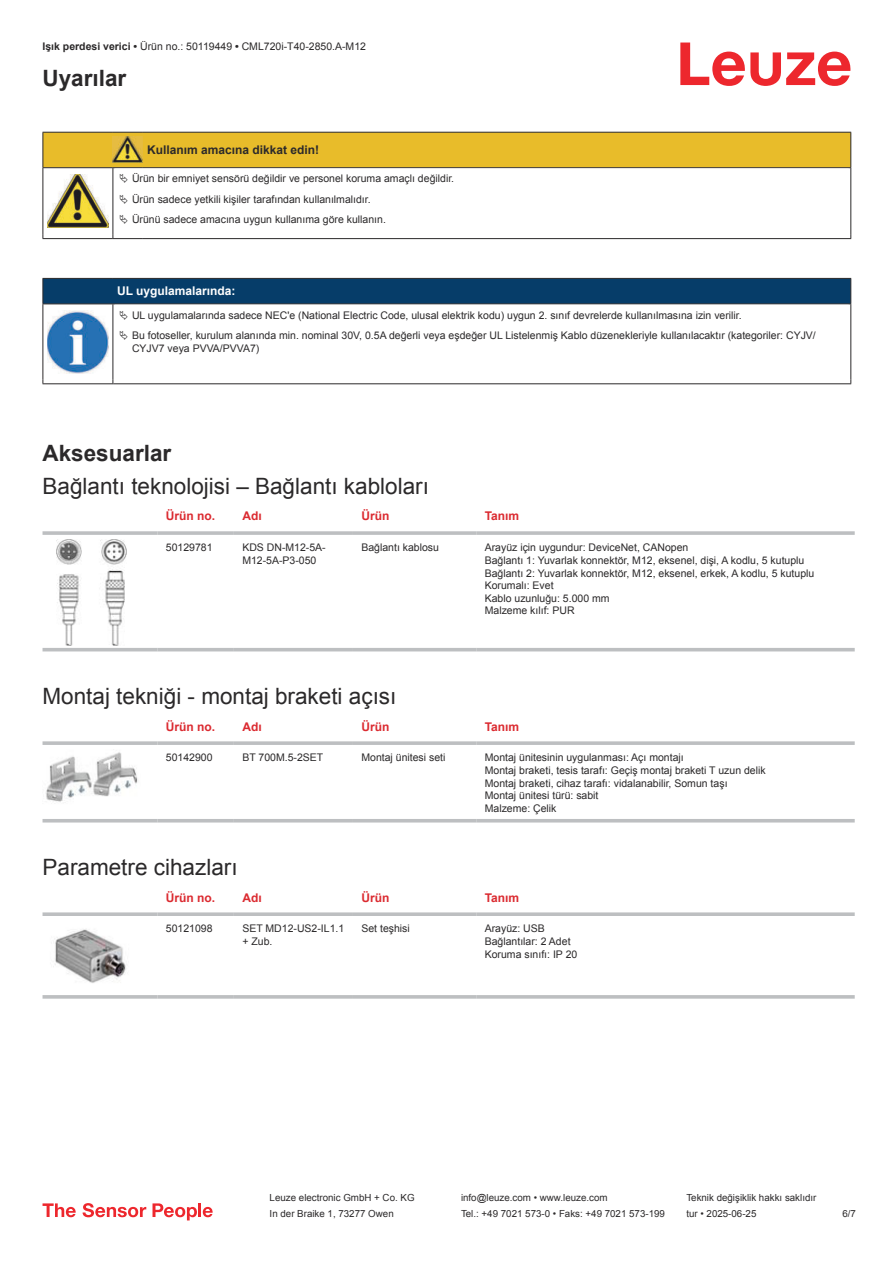
<style>
.page{position:relative;width:893px;height:1263px;background:#fff}
.page>*{position:absolute;margin:0;border:0;box-sizing:border-box;transform-origin:0 0}
.t1{font:22.5px "Arial";color:#2b292a}
.t2{font:700 22.5px "Arial";color:#2b292a}
.t3{font:700 12px "Arial";color:#db2a30}
.t4{font:700 12px "Arial";color:#2b292a}
.t5{font:700 12px "Arial";color:#fff}
.t6{font:10.5px/12.6px "Arial";color:#2b292a}
.t7{font:9.75px "Arial";color:#2b292a}
.s1{font-weight:700}
</style>
<div class="page">
<svg style="left:680px;top:43px;width:170px;height:43px"></svg>
<svg style="left:43px;top:547px;width:812px;height:105px"></svg>
<svg style="left:43px;top:531px;width:114px;height:4px"></svg>
<hr style="left:157px;top:531px;width:77px;height:4px;background:#c5c7c9">
<svg style="left:234px;top:531px;width:119px;height:4px"></svg>
<svg style="left:353px;top:531px;width:123px;height:4px"></svg>
<hr style="left:476px;top:531px;width:379px;height:4px;background:#c5c7c9">
<hr style="left:43px;top:648px;width:114px;height:3px;background:#bdbfc1">
<hr style="left:157px;top:648px;width:77px;height:3px;background:#bdbfc1">
<hr style="left:234px;top:648px;width:119px;height:3px;background:#bdbfc1">
<hr style="left:353px;top:648px;width:123px;height:3px;background:#bdbfc1">
<hr style="left:476px;top:648px;width:379px;height:3px;background:#bdbfc1">
<img style="left:56px;top:539px;width:70px;height:106px">
<svg style="left:43px;top:822px;width:812px;height:1px"></svg>
<svg style="left:43px;top:741px;width:114px;height:4px"></svg>
<svg style="left:157px;top:741px;width:77px;height:4px"></svg>
<svg style="left:234px;top:741px;width:119px;height:4px"></svg>
<svg style="left:353px;top:741px;width:123px;height:4px"></svg>
<svg style="left:476px;top:741px;width:379px;height:4px;background:#c3c5c7"></svg>
<hr style="left:43px;top:819px;width:114px;height:3px;background:#bdbfc1">
<hr style="left:157px;top:819px;width:77px;height:3px;background:#bdbfc1">
<hr style="left:234px;top:819px;width:119px;height:3px;background:#bdbfc1">
<hr style="left:353px;top:819px;width:123px;height:3px;background:#bdbfc1">
<hr style="left:476px;top:819px;width:379px;height:3px;background:#bdbfc1">
<img style="left:46px;top:752px;width:92px;height:50px">
<svg style="left:43px;top:912px;width:114px;height:4px"></svg>
<svg style="left:157px;top:912px;width:77px;height:4px"></svg>
<svg style="left:234px;top:912px;width:119px;height:4px"></svg>
<svg style="left:353px;top:912px;width:123px;height:4px"></svg>
<svg style="left:476px;top:912px;width:379px;height:4px;background:#c4c5c7"></svg>
<svg style="left:43px;top:995px;width:114px;height:4px"></svg>
<svg style="left:157px;top:995px;width:77px;height:4px"></svg>
<svg style="left:234px;top:995px;width:119px;height:4px"></svg>
<svg style="left:353px;top:995px;width:123px;height:4px"></svg>
<svg style="left:476px;top:995px;width:379px;height:4px;background:#c3c5c7"></svg>
<img style="left:53px;top:929px;width:73px;height:54px">
<svg style="left:43px;top:1203px;width:33px;height:14px"></svg>
<svg style="left:83px;top:1203px;width:63px;height:14px"></svg>
<svg style="left:153px;top:1203px;width:44px;height:17px"></svg>
<hr style="left:198px;top:1203px;width:3px;height:14px;background:#ed272d">
<svg style="left:203px;top:1207px;width:10px;height:10px"></svg>
<hr style="left:43px;top:238px;width:70px;height:1px;background:#2b292a">
<hr style="left:113px;top:238px;width:30px;height:1px;background:#2b292a">
<hr style="left:143px;top:238px;width:708px;height:1px;background:#2b292a">
<hr style="left:43px;top:304px;width:1px;height:75px;background:#2b292a">
<hr style="left:113px;top:304px;width:1px;height:75px;background:#2b292a">
<hr style="left:850px;top:304px;width:1px;height:75px;background:#2b292a">
<hr style="left:43px;top:383px;width:70px;height:1px;background:#2b292a">
<hr style="left:113px;top:383px;width:738px;height:1px;background:#2b292a">
<img style="left:47px;top:358px;width:58px;height:15px">
<svg style="left:43px;top:132px;width:808px;height:106px"></svg>
<svg style="left:43px;top:278px;width:808px;height:80px"></svg>
<p class="t6" style="left:43px;top:41px;width:325px"><span class="s1">Işık perdesi verici •</span> Ürün no.: 50119449 <span class="s1">•</span> CML720i-T40-2850.A-M12</p>
<h1 class="t2" style="left:43px;top:63px;width:85px">Uyarılar</h1>
<p class="t4" style="left:147px;top:141px;width:174px">Kullanım amacına dikkat edin!</p>
<p class="t6" style="left:132px;top:169px;width:324px;line-height:20.2px">Ürün bir emniyet sensörü değildir ve personel koruma amaçlı değildir.<br>Ürün sadece yetkili kişiler tarafından kullanılmalıdır.<br>Ürünü sadece amacına uygun kullanıma göre kullanın.</p>
<p class="t5" style="left:117px;top:283px;width:120px">UL uygulamalarında:</p>
<p class="t6" style="left:132px;top:305px;width:685px;line-height:20.2px">UL uygulamalarında sadece NEC'e (National Electric Code, ulusal elektrik kodu) uygun 2. sınıf devrelerde kullanılmasına izin verilir.<br>Bu fotoseller, kurulum alanında min. nominal 30V, 0.5A değerli veya eşdeğer UL Listelenmiş Kablo düzenekleriyle kullanılacaktır (kategoriler: CYJV/</p>
<p class="t6" style="left:132px;top:341px;width:129px">CYJV7 veya PVVA/PVVA7)</p>
<h1 class="t2" style="left:43px;top:444px;width:130px">Aksesuarlar</h1>
<h1 class="t1" style="left:43px;top:471px;width:388px">Bağlantı teknolojisi – Bağlantı kabloları</h1>
<p class="t3" style="left:166px;top:512px;width:51px">Ürün no.</p>
<p class="t3" style="left:242px;top:508px;width:21px">Adı</p>
<p class="t3" style="left:361px;top:512px;width:29px">Ürün</p>
<p class="t3" style="left:485px;top:508px;width:36px">Tanım</p>
<p class="t6" style="left:166px;top:542px;width:48px">50129781</p>
<p class="t6" style="left:242px;top:541px;width:85px">KDS DN-M12-5A-<br>M12-5A-P3-050</p>
<p class="t6" style="left:361px;top:541px;width:79px">Bağlantı kablosu</p>
<p class="t6" style="left:485px;top:541px;width:331px">Arayüz için uygundur: DeviceNet, CANopen<br>Bağlantı 1: Yuvarlak konnektör, M12, eksenel, dişi, A kodlu, 5 kutuplu Bağlantı 2: Yuvarlak konnektör, M12, eksenel, erkek, A kodlu, 5 kutuplu Korumalı: Evet<br>Kablo uzunluğu: 5.000 mm<br>Malzeme kılıf: PUR</p>
<h1 class="t1" style="left:43px;top:681px;width:355px">Montaj tekniği - montaj braketi açısı</h1>
<p class="t3" style="left:166px;top:722px;width:51px">Ürün no.</p>
<p class="t3" style="left:242px;top:718px;width:21px">Adı</p>
<p class="t3" style="left:361px;top:722px;width:29px">Ürün</p>
<p class="t3" style="left:485px;top:718px;width:36px">Tanım</p>
<p class="t6" style="left:166px;top:752px;width:48px">50142900</p>
<p class="t6" style="left:242px;top:752px;width:82px">BT 700M.5-2SET</p>
<p class="t6" style="left:361px;top:751px;width:86px">Montaj ünitesi seti</p>
<p class="t6" style="left:485px;top:751px;width:282px">Montaj ünitesinin uygulanması: Açı montajı<br>Montaj braketi, tesis tarafı: Geçiş montaj braketi T uzun delik Montaj braketi, cihaz tarafı: vidalanabilir, Somun taşı<br>Montaj ünitesi türü: sabit<br>Malzeme: Çelik</p>
<h1 class="t1" style="left:43px;top:852px;width:197px">Parametre cihazları</h1>
<p class="t3" style="left:166px;top:893px;width:51px">Ürün no.</p>
<p class="t3" style="left:242px;top:889px;width:21px">Adı</p>
<p class="t3" style="left:361px;top:893px;width:29px">Ürün</p>
<p class="t3" style="left:485px;top:889px;width:36px">Tanım</p>
<p class="t6" style="left:166px;top:923px;width:48px">50121098</p>
<p class="t6" style="left:242px;top:923px;width:103px">SET MD12-US2-IL1.1 + Zub.</p>
<p class="t6" style="left:361px;top:922px;width:50px">Set teşhisi</p>
<p class="t6" style="left:485px;top:922px;width:94px">Arayüz: USB<br>Bağlantılar: 2 Adet<br>Koruma sınıfı: IP 20</p>
<p class="t7" style="left:270px;top:1191px;width:146px">Leuze electronic GmbH + Co. KG</p>
<p class="t7" style="left:461px;top:1191px;width:148px">info@leuze.com • www.leuze.com</p>
<p class="t7" style="left:686px;top:1191px;width:132px">Teknik değişiklik hakkı saklıdır</p>
<p class="t7" style="left:270px;top:1207px;width:126px">In der Braike 1, 73277 Owen</p>
<p class="t7" style="left:461px;top:1207px;width:205px">Tel.: +49 7021 573-0 • Faks: +49 7021 573-199</p>
<p class="t7" style="left:686px;top:1207px;width:72px">tur • 2025-06-25</p>
<p class="t7" style="left:842px;top:1207px;width:15px">6 /7</p>
</div>
